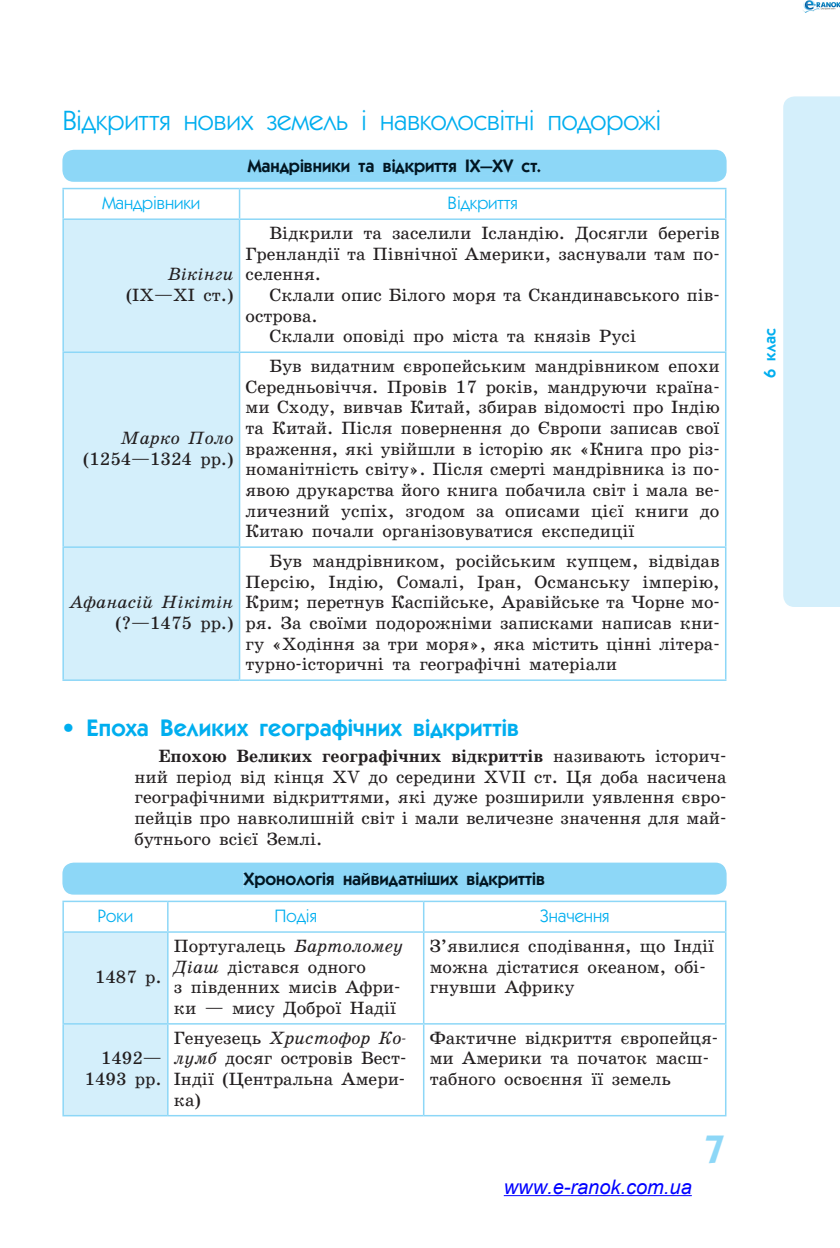
<style>
.page{position:relative;width:840px;height:1248px;background:#fff}
.page>*{position:absolute;margin:0;border:0;box-sizing:border-box;transform-origin:0 0}
.t1{font:600 40px "Kabel C";color:#8dd7f7}
.t2{font:28px "Kabel C";color:#00aeef}
.t3{font:600 24px "Kabel C";letter-spacing:.005em;color:#00aeef}
.t4{font:italic 20px "Arial";color:#00f}
.t5{font:18px/20.6px "School Book C";color:#231f20;text-align:justify}
.t6{font:600 18px "Kabel C";color:#011622}
.t7{font:18px "Kabel C";color:#00aeef}
.t8{font:italic 18px "School Book C";color:#231f20}
.t9{font:600 16px "Kabel C";color:#00aeef}
.s1{font-weight:700}
.s2{font-style:italic}
</style>
<div class="page">
<svg style="left:783px;top:96px;width:56px;height:511px;background:#d5effb"></svg>
<div style="left:64px;top:220px;width:175px;height:459px;background:#d4effb"></div>
<hr style="left:62px;top:188px;width:177px;height:1px;background:#8dd7f7">
<hr style="left:62px;top:189px;width:2px;height:29px;background:#8dd7f7">
<hr style="left:239px;top:188px;width:487px;height:1px;background:#8dd7f7">
<svg style="left:239px;top:189px;width:1px;height:29px"></svg>
<hr style="left:724px;top:189px;width:2px;height:29px;background:#8dd7f7">
<hr style="left:62px;top:218px;width:177px;height:2px;background:#8dd7f7">
<hr style="left:239px;top:218px;width:487px;height:2px;background:#8dd7f7">
<hr style="left:724px;top:220px;width:2px;height:131px;background:#8dd7f7">
<hr style="left:62px;top:351px;width:177px;height:2px;background:#8dd7f7">
<hr style="left:239px;top:351px;width:487px;height:2px;background:#8dd7f7">
<hr style="left:724px;top:353px;width:2px;height:193px;background:#8dd7f7">
<hr style="left:62px;top:546px;width:177px;height:2px;background:#8dd7f7">
<hr style="left:239px;top:546px;width:487px;height:2px;background:#8dd7f7">
<hr style="left:724px;top:548px;width:2px;height:131px;background:#8dd7f7">
<hr style="left:239px;top:679px;width:487px;height:2px;background:#8dd7f7">
<hr style="left:62px;top:220px;width:2px;height:131px;background:#8dd7f7">
<hr style="left:239px;top:220px;width:1px;height:131px;background:#8dd7f7">
<hr style="left:62px;top:353px;width:2px;height:193px;background:#8dd7f7">
<hr style="left:239px;top:353px;width:1px;height:193px;background:#8dd7f7">
<hr style="left:62px;top:548px;width:2px;height:131px;background:#8dd7f7">
<hr style="left:239px;top:548px;width:1px;height:131px;background:#8dd7f7">
<hr style="left:62px;top:679px;width:177px;height:2px;background:#8dd7f7">
<hr style="left:62px;top:900px;width:106px;height:2px;background:#8dd7f7">
<hr style="left:62px;top:902px;width:2px;height:29px;background:#8dd7f7">
<hr style="left:168px;top:900px;width:255px;height:2px;background:#8dd7f7">
<svg style="left:63px;top:902px;width:105px;height:212px;background:#d8f0fb"></svg>
<hr style="left:423px;top:900px;width:303px;height:2px;background:#8dd7f7">
<hr style="left:422px;top:902px;width:2px;height:29px;background:#8dd7f7">
<hr style="left:724px;top:902px;width:2px;height:29px;background:#8dd7f7">
<hr style="left:62px;top:931px;width:106px;height:1px;background:#8dd7f7">
<hr style="left:168px;top:931px;width:255px;height:1px;background:#8dd7f7">
<hr style="left:423px;top:931px;width:303px;height:1px;background:#8dd7f7">
<hr style="left:422px;top:932px;width:2px;height:90px;background:#8dd7f7">
<hr style="left:724px;top:932px;width:2px;height:90px;background:#8dd7f7">
<hr style="left:62px;top:1022px;width:106px;height:2px;background:#8dd7f7">
<hr style="left:168px;top:1022px;width:255px;height:2px;background:#8dd7f7">
<hr style="left:423px;top:1022px;width:303px;height:2px;background:#8dd7f7">
<hr style="left:422px;top:1024px;width:2px;height:90px;background:#8dd7f7">
<hr style="left:724px;top:1024px;width:2px;height:90px;background:#8dd7f7">
<hr style="left:168px;top:1114px;width:255px;height:2px;background:#8dd7f7">
<hr style="left:423px;top:1114px;width:303px;height:2px;background:#8dd7f7">
<hr style="left:62px;top:932px;width:2px;height:90px;background:#8dd7f7">
<hr style="left:167px;top:932px;width:1px;height:90px;background:#8dd7f7">
<hr style="left:62px;top:1024px;width:2px;height:90px;background:#8dd7f7">
<hr style="left:167px;top:1024px;width:1px;height:90px;background:#8dd7f7">
<hr style="left:62px;top:1114px;width:106px;height:2px;background:#8dd7f7">
<div style="left:62px;top:150px;width:664px;height:32px;background:#8dd7f7"></div>
<div style="left:247px;top:159px;width:293px;height:16px;background:#8dd7f7"></div>
<div style="left:62px;top:862px;width:664px;height:32px;background:#8dd7f7"></div>
<div style="left:243px;top:871px;width:301px;height:16px;background:#8dd7f7"></div>
<hr style="left:503px;top:1195px;width:188px;height:1px;background:#00f">
<img style="left:803px;top:0;width:36px;height:13px">
<h2 class="t2" style="left:62px;top:103px;width:600px">Відкриття нових земель і навколосвітні подорожі</h2>
<p class="t6" style="left:247px;top:155px;width:295px">Мандрівники та відкриття iX—Xv ст.</p>
<p class="t7" style="left:102px;top:192px;width:99px">Мандрівники</p>
<p class="t7" style="left:447px;top:192px;width:71px">Відкриття</p>
<p class="t8" style="left:168px;top:264px;width:67px">Вікінги</p>
<p class="t5" style="left:126px;top:285px;width:109px">(IX—XI ст.)</p>
<p class="t8" style="left:121px;top:428px;width:114px">Марко Поло</p>
<p class="t5" style="left:83px;top:449px;width:152px">(1254—1324 рр.)</p>
<p class="t8" style="left:71px;top:592px;width:164px">Афанасій Нікітін</p>
<p class="t5" style="left:115px;top:612px;width:119px">(?—1475 рр.)</p>
<p class="t5" style="left:245px;top:223px;width:475px;text-indent:24px">Відкрили та заселили Ісландію. Досягли берегів Гренландії та Північної Америки, заснували там по&shy;селення.</p>
<p class="t5" style="left:269px;top:285px;width:451px">Склали опис Білого моря та Скандинавського пів-</p>
<p class="t5" style="left:245px;top:305px;width:74px">острова.</p>
<p class="t5" style="left:269px;top:326px;width:368px">Склали оповіді про міста та князів Русі</p>
<p class="t5" style="left:245px;top:356px;width:475px;text-indent:24px">Був видатним європейським мандрівником епохи Середньовіччя. Провів 17 років, мандруючи країна&shy;ми Сходу, вивчав Китай, збирав відомості про Індію та Китай. Після повернення до Європи записав свої враження, які увійшли в історію як «Книга про різ&shy;номанітність світу». Після смерті мандрівника із по&shy;явою друкарства його книга побачила світ і мала ве&shy;личезний успіх, згодом за описами цієї книги до Китаю почали організовуватися експедиції</p>
<p class="t5" style="left:245px;top:551px;width:475px;text-indent:24px">Був мандрівником, російським купцем, відвідав Персію, Індію, Сомалі, Іран, Османську імперію, Крим; перетнув Каспійське, Аравійське та Чорне мо&shy;ря. За своїми подорожніми записками написав кни&shy;гу «Ходіння за три моря», яка містить цінні літера&shy;турно-історичні та географічні матеріали</p>
<h3 class="t3" style="left:62px;top:713px;width:458px">• Епоха Великих географічних відкриттів</h3>
<p class="t5" style="left:134px;top:746px;width:593px;text-indent:24px"><span class="s1">епохою великих географічних відкриттів</span> називають історич&shy;ний період від кінця XV до середини XVII ст. Ця доба насичена географічними відкриттями, які дуже розширили уявлення євро&shy;пейців про навколишній світ і мали величезне значення для май&shy;бутнього всієї Землі.</p>
<p class="t6" style="left:244px;top:868px;width:302px">Хронологія найвидатніших відкриттів</p>
<p class="t7" style="left:98px;top:904px;width:37px">Роки</p>
<p class="t7" style="left:274px;top:904px;width:44px">Подія</p>
<p class="t7" style="left:539px;top:904px;width:71px">Значення</p>
<p class="t5" style="left:95px;top:966px;width:68px">1487 р.</p>
<p class="t5" style="left:85px;top:1048px;width:79px;text-align:right">1492—<br>1493 рр.</p>
<p class="t5" style="left:174px;top:935px;width:231px;text-align:left">Португалець <span class="s2">Бартоломеу<br>Діаш</span> дістався одного<br>з південних мисів Афри&shy;ки — мису Доброї Надії</p>
<p class="t5" style="left:429px;top:935px;width:286px;text-align:left">З’явилися сподівання, що Індії можна дістатися океаном, обі&shy;гнувши Африку</p>
<p class="t5" style="left:174px;top:1027px;width:234px">Генуезець <span class="s2">Христофор Ко&shy;лумб</span> досяг островів Вест-Індії (Центральна Амери&shy;ка)</p>
<p class="t5" style="left:429px;top:1027px;width:290px;text-align:left">Фактичне відкриття європейця&shy;ми Америки та початок масш&shy;табного освоєння її земель</p>
<p class="t4" style="left:503px;top:1173px;width:189px">www.e-ranok.com.ua</p>
<h1 class="t1" style="left:703px;top:1126px;width:24px">7</h1>
<p class="t9" style="left:760px;top:378px;width:51px;rotate:-90deg">6 клас</p>
</div>
